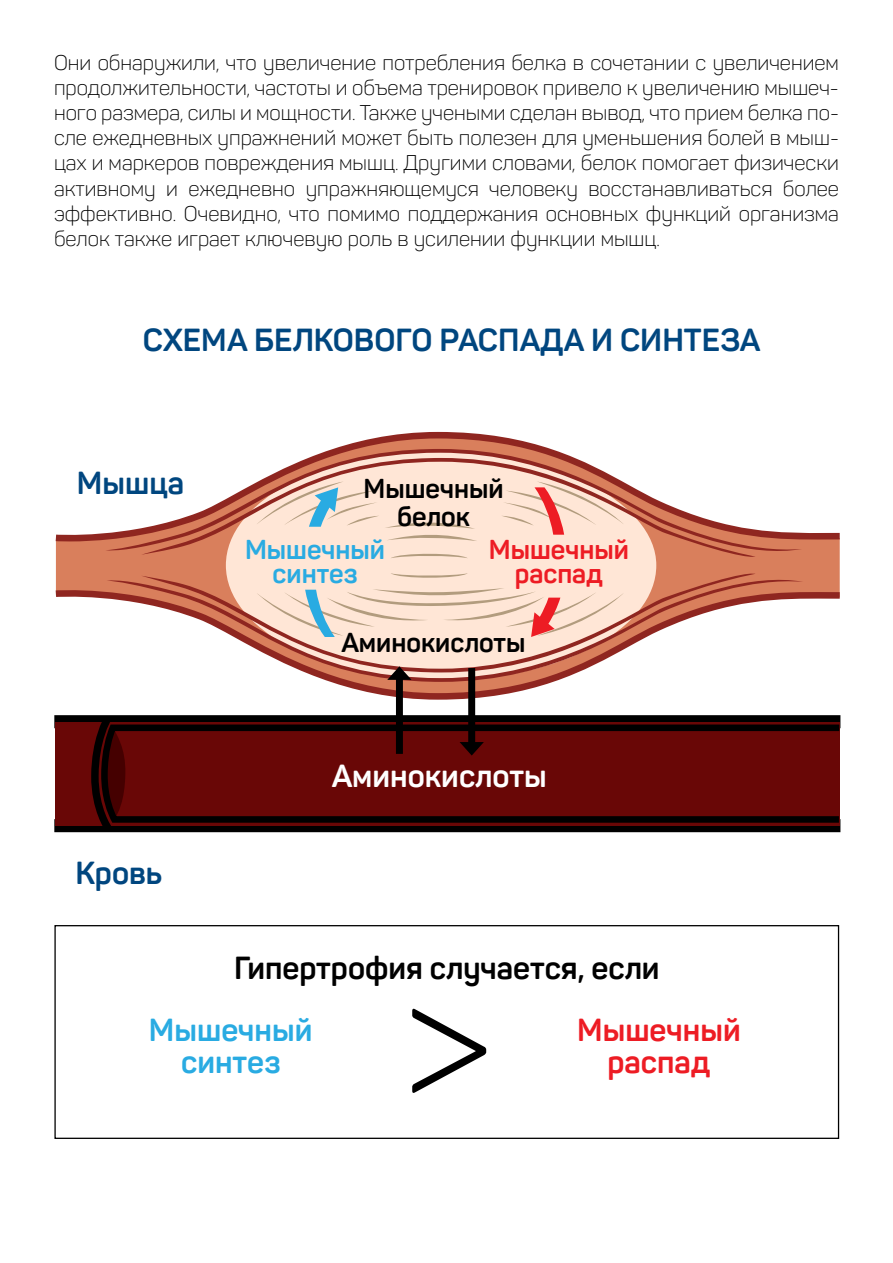
<style>
.page{position:relative;width:893px;height:1263px;background:#fff}
.page>*{position:absolute;margin:0;border:0;box-sizing:border-box;transform-origin:0 0}
.t1{font:300 184.8px "Panton";color:#000}
.t2{font:700 31.5px "Panton";color:#00467f}
.t3{font:700 31.5px "Panton";color:#000}
.t4{font:700 31.5px/31.5px "Panton";color:#29abe2;text-align:center}
.t5{font:700 31.5px/31.5px "Panton";color:#ed1c24;text-align:center}
.t6{font:700 31.5px "Panton";color:#fff}
.t7{font:700 27px/27.8px "Panton";color:#000;text-align:center}
.t8{font:700 27px/24.6px "Panton";color:#ed1c24;text-align:center}
.t9{font:700 27px/24.6px "Panton";color:#29abe2;text-align:center}
.t10{font:300 21px/25.2px "Panton";color:#000;text-align:justify}
</style>
<div class="page">
<div style="left:54px;top:925px;width:785px;height:214px;border:1px solid #000"></div>
<div style="left:56px;top:541px;width:784px;height:45px;background:#d97f5c"></div>
<div style="left:226px;top:450px;width:430px;height:230px;background:#ffe6d6;border-radius:50%"></div>
<svg style="left:56px;top:586px;width:784px;height:114px"></svg>
<svg style="left:56px;top:432px;width:784px;height:109px"></svg>
<svg style="left:141px;top:569px;width:614px;height:4px"></svg>
<svg style="left:107px;top:573px;width:696px;height:109px"></svg>
<svg style="left:141px;top:558px;width:614px;height:3px"></svg>
<svg style="left:105px;top:449px;width:697px;height:109px"></svg>
<svg style="left:385px;top:520px;width:92px;height:21px"></svg>
<svg style="left:390px;top:573px;width:78px;height:6px"></svg>
<svg style="left:390px;top:552px;width:78px;height:6px"></svg>
<svg style="left:501px;top:481px;width:123px;height:54px"></svg>
<svg style="left:257px;top:588px;width:367px;height:49px"></svg>
<svg style="left:257px;top:481px;width:122px;height:46px"></svg>
<div style="left:54px;top:819px;width:786px;height:13px;background:#000"></div>
<div style="left:54px;top:715px;width:786px;height:13px;background:#000"></div>
<div style="left:55px;top:722px;width:784px;height:104px;background:#690706"></div>
<svg style="left:95px;top:715px;width:31px;height:118px"></svg>
<svg style="left:460px;top:668px;width:24px;height:48px"></svg>
<svg style="left:104px;top:721px;width:736px;height:105px"></svg>
<svg style="left:387px;top:666px;width:25px;height:88px"></svg>
<p class="t10" style="left:54px;top:50px;width:786px">Они обнаружили, что увеличение потребления белка в сочетании с увеличением продолжительности, частоты и объема тренировок привело к увеличению мышеч&shy;ного размера, силы и мощности. Также учеными сделан вывод, что прием белка по&shy;сле ежедневных упражнений может быть полезен для уменьшения болей в мыш&shy;цах и маркеров повреждения мышц. Другими словами, белок помогает физически активному и ежедневно упражняющемуся человеку восстанавливаться более эффективно. Очевидно, что помимо поддержания основных функций организма белок также играет ключевую роль в усилении функции мышц.</p>
<h2 class="t2" style="left:143px;top:321px;width:619px">СХЕМА БЕЛКОВОГО РАСПАДА И СИНТЕЗА</h2>
<h2 class="t2" style="left:77px;top:463px;width:109px">Мышца</h2>
<h2 class="t2" style="left:75px;top:853px;width:88px">Кровь</h2>
<p class="t7" style="left:363px;top:475px;width:142px">Мышечный белок</p>
<p class="t9" style="left:245px;top:537px;width:142px">Мышечный синтез</p>
<p class="t8" style="left:489px;top:537px;width:142px">Мышечный распад</p>
<p class="t7" style="left:341px;top:628px;width:186px">Аминокислоты</p>
<h2 class="t6" style="left:331px;top:756px;width:217px">Аминокислоты</h2>
<h2 class="t3" style="left:234px;top:949px;width:427px">Гипертрофия случается, если</h2>
<h1 class="t1" style="left:400px;top:934px;width:95px">&gt;</h1>
<h2 class="t4" style="left:149px;top:1014px;width:165px">Мышечный синтез</h2>
<h2 class="t5" style="left:577px;top:1014px;width:165px">Мышечный распад</h2>
</div>
